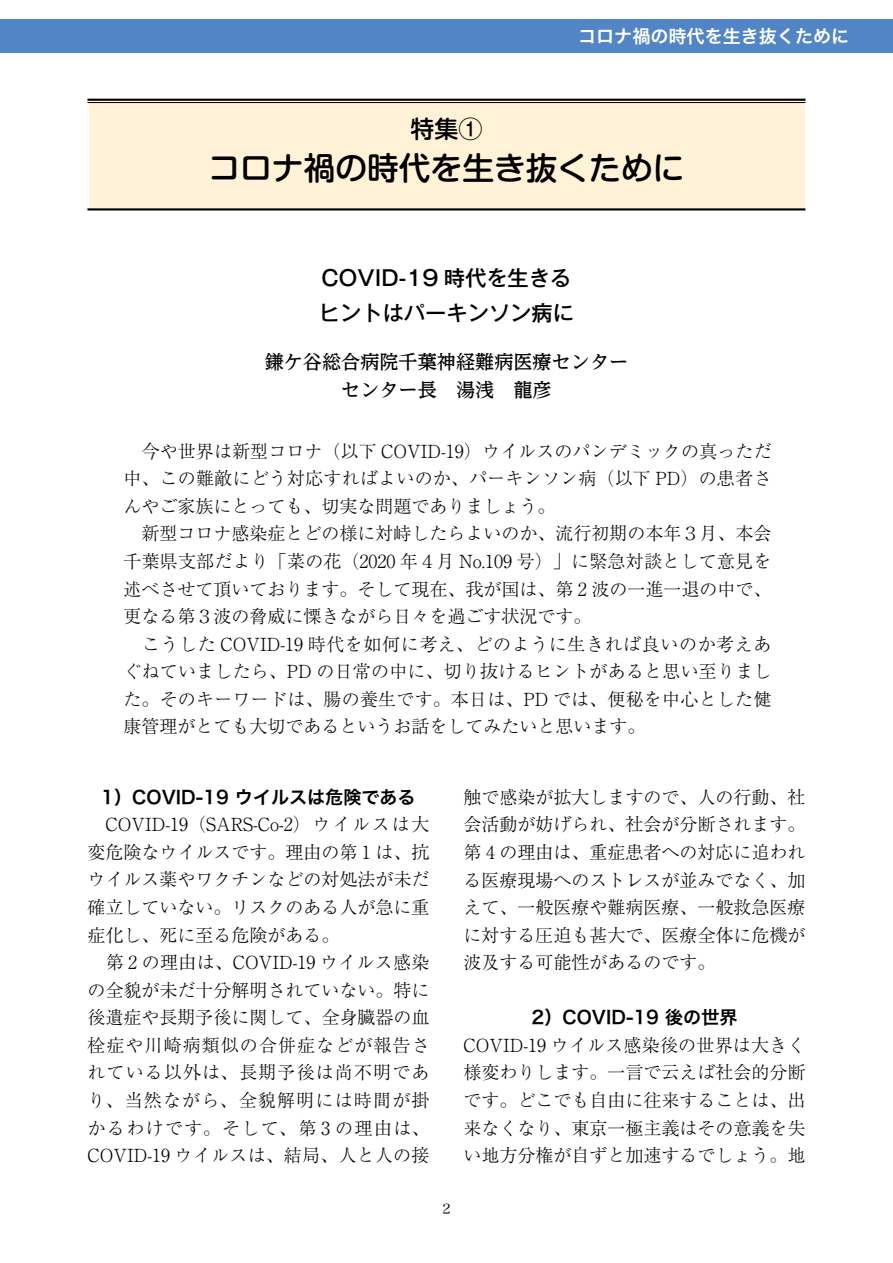
<style>
.page{position:relative;width:893px;height:1263px;background:#fff}
.page>*{position:absolute;margin:0;border:0;box-sizing:border-box;transform-origin:0 0}
.t1{font:500 31.8px "Shin M Go Pro";color:#000}
.t2{font:500 24px "Shin M Go Pro";color:#000}
.t3{font:500 21.3px/35px "Gothic MB101 Pro";color:#000}
.t4{font:500 19.2px/28.7px "Reim Ythz Pr 6";color:#000;text-align:center}
.t5{font:300 18px/27.6px "Ryumin Pro";color:#000}
.t6{font:18px "Hira Kaku Pro N W6";color:#000}
.t7{font:18px "Hira Kaku Pro N W6";color:#fff}
.t8{font:13.8px "Hira Min Pro N W3";color:#000}
</style>
<div class="page">
<div style="left:89px;top:100px;width:715px;height:108px;background:#fff2d7"></div>
<div style="left:0;top:19px;width:893px;height:34px;background:#5185c5"></div>
<hr style="left:87px;top:99px;width:718px;height:2px;background:#000">
<hr style="left:87px;top:102px;width:718px;height:1px;background:#000">
<hr style="left:87px;top:208px;width:718px;height:2px;background:#000">
<p class="t7" style="left:578px;top:20px;width:273px">コロナ禍の時代を生き抜くために</p>
<h2 class="t2" style="left:410px;top:109px;width:74px">特集①</h2>
<h1 class="t1" style="left:208px;top:142px;width:478px">コロナ禍の時代を生き抜くために</h1>
<p class="t3" style="left:319px;top:258px;width:257px">COVID-19 時代を生きるヒントはパーキンソン病に</p>
<p class="t4" style="left:265px;top:347px;width:365px">鎌ケ谷総合病院千葉神経難病医療センターセンター長　湯浅　龍彦</p>
<p class="t5" style="left:123px;top:436px;width:650px">　今や世界は新型コロナ（以下 COVID-19）ウイルスのパンデミックの真っただ中、この難敵にどう対応すればよいのか、パーキンソン病（以下 PD）の患者さんやご家族にとっても、切実な問題でありましょう。<br>　新型コロナ感染症とどの様に対峙したらよいのか、流行初期の本年３月、本会千葉県支部だより「菜の花（2020 年４月 No.109 号）」に緊急対談として意見を述べさせて頂いております。そして現在、我が国は、第 2 波の一進一退の中で、更なる第３波の脅威に慄きながら日々を過ごす状況です。<br>　こうした COVID-19 時代を如何に考え、どのように生きれば良いのか考えあぐねていましたら、PD の日常の中に、切り抜けるヒントがあると思い至りました。そのキーワードは、腸の養生です。本日は、PD では、便秘を中心とした健康管理がとても大切であるというお話をしてみたいと思います。</p>
<p class="t6" style="left:101px;top:781px;width:316px">1）COVID-19 ウイルスは危険である</p>
<p class="t5" style="left:87px;top:809px;width:344px">　COVID-19（SARS-Co-2）ウイルスは大変危険なウイルスです。理由の第 1 は、抗ウイルス薬やワクチンなどの対処法が未だ確立していない。リスクのある人が急に重症化し、死に至る危険がある。<br>　第 2 の理由は、COVID-19 ウイルス感染の全貌が未だ十分解明されていない。特に後遺症や長期予後に関して、全身臓器の血栓症や川崎病類似の合併症などが報告されている以外は、長期予後は尚不明であり、当然ながら、全貌解明には時間が掛かるわけです。そして、第 3 の理由は、<br>COVID-19 ウイルスは、結局、人と人の接</p>
<p class="t5" style="left:463px;top:782px;width:343px;text-align:justify">触で感染が拡大しますので、人の行動、社会活動が妨げられ、社会が分断されます。第 4 の理由は、重症患者への対応に追われる医療現場へのストレスが並みでなく、加えて、一般医療や難病医療、一般救急医療に対する圧迫も甚大で、医療全体に危機が波及する可能性があるのです。</p>
<p class="t6" style="left:532px;top:1001px;width:207px">2）COVID-19 後の世界</p>
<p class="t5" style="left:463px;top:1030px;width:343px;text-align:justify">COVID-19 ウイルス感染後の世界は大きく様変わりします。一言で云えば社会的分断です。どこでも自由に往来することは、出来なくなり、東京一極主義はその意義を失い地方分権が自ずと加速するでしょう。地</p>
<p class="t8" style="left:442px;top:1197px;width:10px">2</p>
</div>
